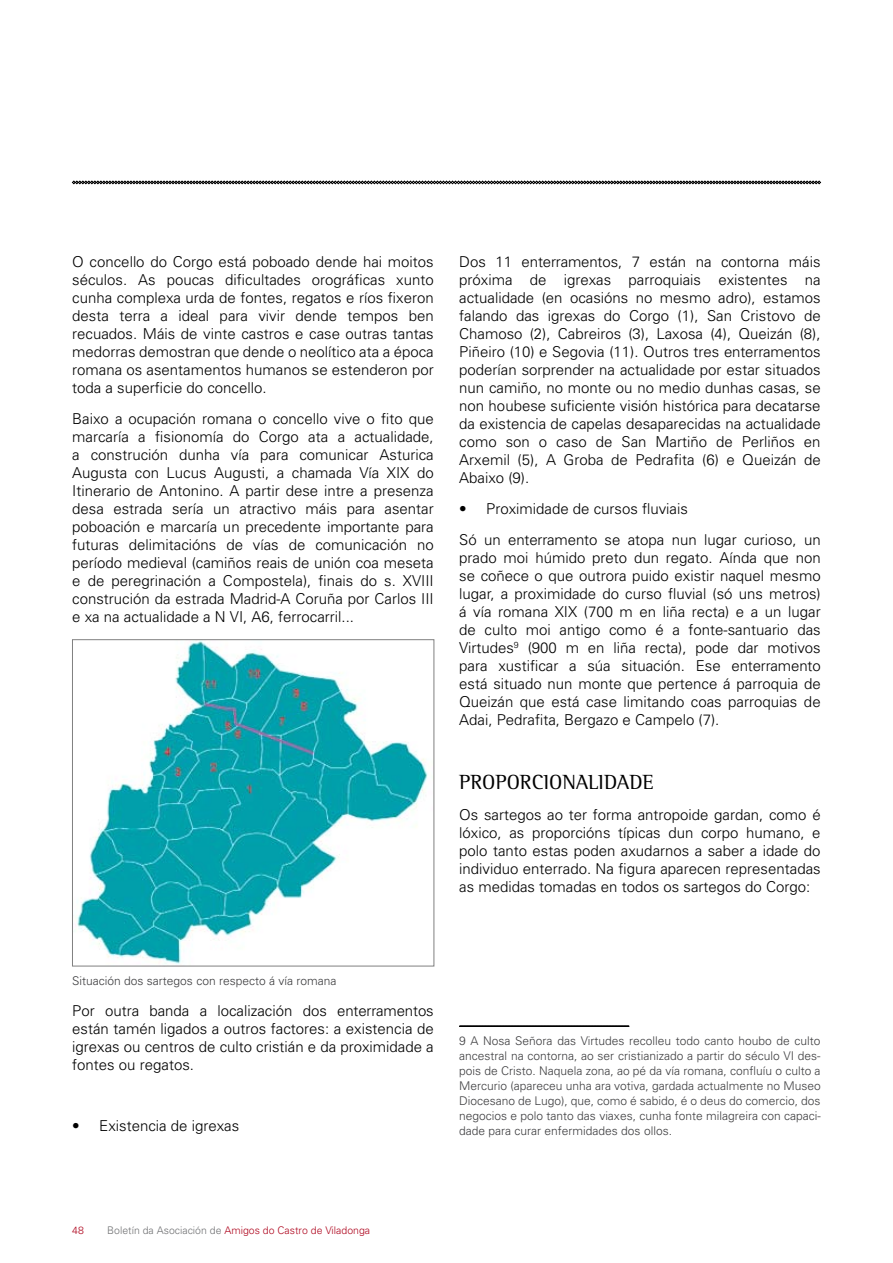
<style>
.page{position:relative;width:893px;height:1263px;background:#fff}
.page>*{position:absolute;margin:0;border:0;box-sizing:border-box;transform-origin:0 0}
.t1{font:21px "Rotis Semi Serif";color:#000}
.t2{font:300 15px/18px "Univers";color:#000;text-align:justify}
.t3{font:300 12px/15px "Univers";color:#3e3e40;text-align:justify}
.t4{font:300 10.5px "Univers";color:#af071f}
.s1{color:#707173}
</style>
<div class="page">
<svg style="left:72px;top:181px;width:749px;height:3px;background:#424242"></svg>
<img style="left:74px;top:641px;width:354px;height:323px">
<div style="left:72px;top:639px;width:362px;height:327px;border:1px solid #808080"></div>
<svg style="left:459px;top:1025px;width:170px;height:2px"></svg>
<p class="t2" style="left:72px;top:253px;width:363px">O concello do Corgo está poboado dende hai moitos séculos. As poucas dificultades orográficas xunto cunha complexa urda de fontes, regatos e ríos fixeron desta terra a ideal para vivir dende tempos ben recuados. Máis de vinte castros e case outras tantas medorras demostran que dende o neolítico ata a época romana os asentamentos humanos se estenderon por toda a superficie do concello.</p>
<p class="t2" style="left:72px;top:409px;width:363px">Baixo a ocupación romana o concello vive o fito que marcaría a fisionomía do Corgo ata a actualidade, a construción dunha vía para comunicar Asturica Augusta con Lucus Augusti, a chamada Vía XIX do Itinerario de Antonino. A partir dese intre a presenza desa estrada sería un atractivo máis para asentar poboación e marcaría un precedente importante para futuras delimitacións de vías de comunicación no período medieval (camiños reais de unión coa meseta e de peregrinación a Compostela), finais do s. XVIII construción da estrada Madrid-A Coruña por Carlos III e xa na actualidade a N VI, A6, ferrocarril...</p>
<p class="t2" style="left:459px;top:253px;width:363px">Dos 11 enterramentos, 7 están na contorna máis próxima de igrexas parroquiais existentes na actualidade (en ocasións no mesmo adro), estamos falando das igrexas do Corgo (1), San Cristovo de Chamoso (2), Cabreiros (3), Laxosa (4), Queizán (8), Piñeiro (10) e Segovia (11). Outros tres enterramentos poderían sorprender na actualidade por estar situados nun camiño, no monte ou no medio dunhas casas, se non houbese suficiente visión histórica para decatarse da existencia de capelas desaparecidas na actualidade como son o caso de San Martiño de Perliños en Arxemil (5), A Groba de Pedrafita (6) e Queizán de Abaixo (9).</p>
<p class="t2" style="left:459px;top:493px;width:363px;line-height:30.8px">• Proximidade de cursos fluviais<br>Só un enterramento se atopa nun lugar curioso, un</p>
<p class="t2" style="left:459px;top:548px;width:363px">prado moi húmido preto dun regato. Aínda que non se coñece o que outrora puido existir naquel mesmo lugar, a proximidade do curso fluvial (só uns metros) á vía romana XIX (700 m en liña recta) e a un lugar de culto moi antigo como é a fonte-santuario das Virtudes<sup>9</sup> (900 m en liña recta), pode dar motivos para xustificar a súa situación. Ese enterramento está situado nun monte que pertence á parroquia de Queizán que está case limitando coas parroquias de Adai, Pedrafita, Bergazo e Campelo (7).</p>
<h1 class="t1" style="left:459px;top:770px;width:196px">PROPORCIONALIDADE</h1>
<p class="t2" style="left:459px;top:805px;width:363px">Os sartegos ao ter forma antropoide gardan, como é lóxico, as proporcións típicas dun corpo humano, e polo tanto estas poden axudarnos a saber a idade do individuo enterrado. Na figura aparecen representadas as medidas tomadas en todos os sartegos do Corgo:</p>
<p class="t3" style="left:72px;top:973px;width:266px">Situación dos sartegos con respecto á vía romana</p>
<p class="t2" style="left:72px;top:1001px;width:363px">Por outra banda a localización dos enterramentos están tamén ligados a outros factores: a existencia de igrexas ou centros de culto cristián e da proximidade a fontes ou regatos.</p>
<p class="t2" style="left:72px;top:1117px;width:169px">• Existencia de igrexas</p>
<p class="t3" style="left:459px;top:1033px;width:363px">9 A Nosa Señora das Virtudes recolleu todo canto houbo de culto ancestral na contorna, ao ser cristianizado a partir do século VI des&shy;pois de Cristo. Naquela zona, ao pé da vía romana, confluíu o culto a Mercurio (apareceu unha ara votiva, gardada actualmente no Museo Diocesano de Lugo), que, como é sabido, é o deus do comercio, dos negocios e polo tanto das viaxes, cunha fonte milagreira con capaci&shy;dade para curar enfermidades dos ollos.</p>
<p class="t4" style="left:72px;top:1223px;width:13px">48</p>
<p class="t4" style="left:107px;top:1223px;width:264px"><span class="s1">Boletín da Asociación de</span> Amigos do Castro de Viladonga</p>
</div>
